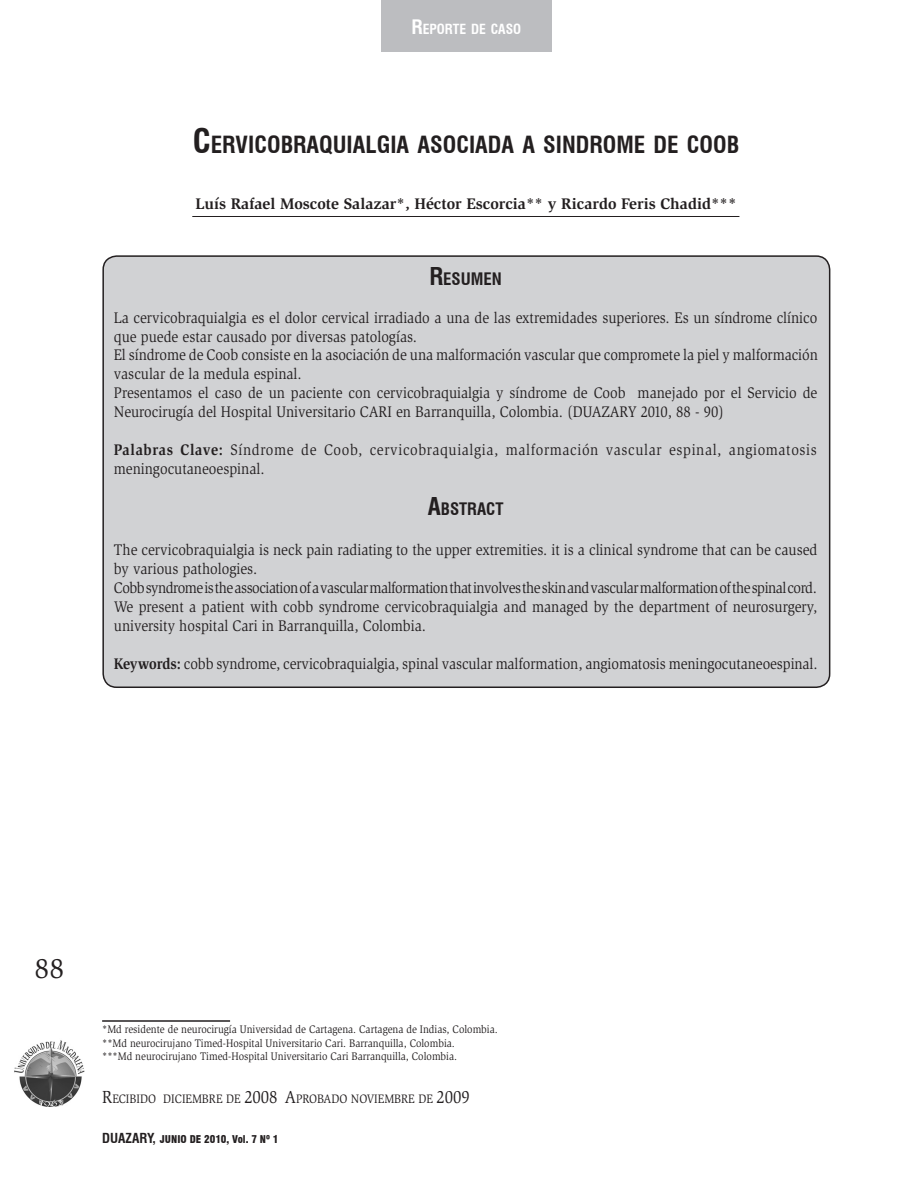
<style>
.page{position:relative;width:915px;height:1191px;background:#fff}
.page>*{position:absolute;margin:0;border:0;box-sizing:border-box;transform-origin:0 0}
.t1{font:28.5px "Slimbach";color:#231f20}
.Título{font:700 condensed 23.1px "Swiss 721 BT";color:#231f20}
.Subtítulo{font:700 condensed 16.8px "Swiss 721 BT";color:#231f20}
.C__de_texto{font:15.75px/18.9px "Slimbach";color:#231f20;scale:.9 1}
.C__de_texto-2{font:15.75px/18.9px "Slimbach";letter-spacing:.045em;color:#231f20;scale:.9 1}
.Autores{font:700 15.75px "Slimbach";color:#231f20}
.Cabezote_Titular{font:700 condensed 13.65px "Swiss 721 BT";color:#fff}
.C__de_texto_2{font:12.6px "Slimbach";color:#231f20;scale:.9 1}
.C__de_texto_2-2{font:11.25px "Slimbach";color:#231f20;scale:.9 1}
.t2{font:900 condensed 10.5px "Swiss 721 BT";color:#231f20}
.s1{font-size:19.5px}
.s2{font-size:33px}
.s3{font-size:24px}
.s4{font-weight:700}
.s5{font-size:18px}
.s6{font-weight:700;font-size:13.5px}
</style>
<div class="page">
<img style="left:14px;top:1040px;width:71px;height:66px">
<hr style="left:102px;top:1020px;width:128px;height:1px;background:#231f20">
<div style="left:103px;top:256px;width:726px;height:431px;background:#d1d2d4;border-radius:14px"></div>
<div style="left:102px;top:255px;width:728px;height:433px;border:2px solid #231f20;border-radius:14px"></div>
<div style="left:381px;top:0;width:170px;height:51px;background:#bcbdc0"></div>
<hr style="left:192px;top:216px;width:547px;height:1px;background:#231f20">
<p class="Cabezote_Titular" style="left:411px;top:20px;width:111px"><span class="s1">R</span>EPORTE DE CASO</p>
<p class="Título" style="left:193px;top:130px;width:548px"><span class="s2">C</span>ERVICOBRAQUIALGIA ASOCIADA A SINDROME DE COOB</p>
<p class="Autores" style="left:195px;top:195px;width:542px">Luís Rafael Moscote Salazar*, Héctor Escorcia** y Ricardo Feris Chadid***</p>
<p class="Subtítulo" style="left:429px;top:269px;width:74px"><span class="s3">R</span>ESUMEN</p>
<p class="C__de_texto" style="left:114px;top:308px;width:783px">La cervicobraquialgia es el dolor cervical irradiado a una de las extremidades superiores. Es un síndrome clínico que puede estar causado por diversas patologías.</p>
<p class="C__de_texto" style="left:114px;top:346px;width:783px">El síndrome de Coob consiste en la asociación de una malformación vascular que compromete la piel y malformación vascular de la medula espinal.</p>
<p class="C__de_texto" style="left:114px;top:384px;width:782px">Presentamos el caso de un paciente con cervicobraquialgia y síndrome de Coob manejado por el Servicio de<br>Neurocirugía del Hospital Universitario CARI en Barranquilla, Colombia. (DUAZARY 2010, 88 - 90)</p>
<p class="C__de_texto-2" style="left:114px;top:440px;width:782px"><span class="s4">Palabras Clave:</span> Síndrome de Coob, cervicobraquialgia, malformación vascular espinal, angiomatosis meningocutaneoespinal.</p>
<p class="Subtítulo" style="left:427px;top:498px;width:77px"><span class="s3">A</span>BSTRACT</p>
<p class="C__de_texto" style="left:114px;top:540px;width:783px">The cervicobraquialgia is neck pain radiating to the upper extremities. it is a clinical syndrome that can be caused by various pathologies.</p>
<p class="C__de_texto" style="left:114px;top:578px;width:782px;text-align:justify">Cobb syndrome is the association of a vascular malformation that involves the skin and vascular malformation of the spinal cord.<br>We present a patient with cobb syndrome cervicobraquialgia and managed by the department of neurosurgery, university hospital Cari in Barranquilla, Colombia.</p>
<p class="C__de_texto" style="left:114px;top:654px;width:783px"><span class="s4">Keywords:</span> cobb syndrome, cervicobraquialgia, spinal vascular malformation, angiomatosis meningocutaneoespinal.</p>
<p class="t1" style="left:35px;top:952px;width:31px">88</p>
<p class="C__de_texto_2-2" style="left:102px;top:1023px;width:441px">*Md residente de neurocirugía Universidad de Cartagena. Cartagena de Indias, Colombia.</p>
<p class="C__de_texto_2-2" style="left:102px;top:1036px;width:393px">**Md neurocirujano Timed-Hospital Universitario Cari. Barranquilla, Colombia.</p>
<p class="C__de_texto_2-2" style="left:102px;top:1050px;width:396px">***Md neurocirujano Timed-Hospital Universitario Cari Barranquilla, Colombia.</p>
<p class="C__de_texto_2" style="left:102px;top:1091px;width:410px"><span class="s5">R</span>ECIBIDO DICIEMBRE DE <span class="s5">2008 A</span>PROBADO NOVIEMBRE DE <span class="s5">2009</span></p>
<p class="t2" style="left:102px;top:1133px;width:178px"><span class="s6">DUAZARY,</span> JUNIO DE 2010, Vol. 7 Nº 1</p>
</div>
